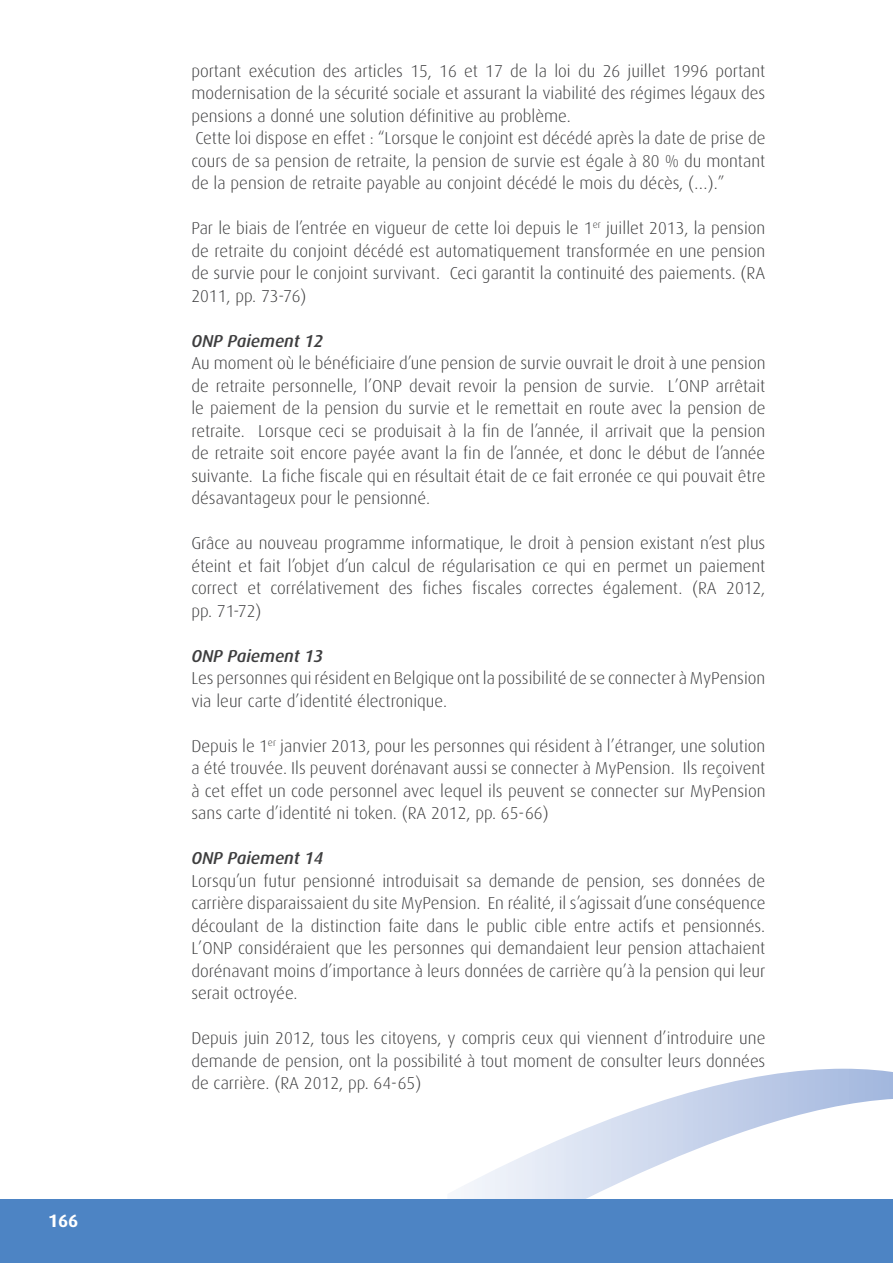
<style>
.page{position:relative;width:893px;height:1263px;background:#fff}
.page>*{position:absolute;margin:0;border:0;box-sizing:border-box;transform-origin:0 0}
.t1{font:700 18px "Dax";color:#fff}
.t2{font:300 17.25px/22.5px "Dax";color:#3e3e3f;text-align:justify}
.t3{font:italic 500 17.25px "Dax";color:#3e3e3f}
</style>
<div class="page">
<svg style="left:456px;top:1069px;width:437px;height:130px"></svg>
<div style="left:0;top:1199px;width:893px;height:64px;background:#4d84c4"></div>
<p class="t1" style="left:48px;top:1210px;width:32px">166</p>
<p class="t2" style="left:191px;top:59px;width:576px">portant exécution des articles 15, 16 et 17 de la loi du 26 juillet 1996 portant modernisation de la sécurité sociale et assurant la viabilité des régimes légaux des pensions a donné une solution définitive au problème.</p>
<p class="t2" style="left:191px;top:127px;width:576px">Cette loi dispose en effet : “Lorsque le conjoint est décédé après la date de prise de cours de sa pension de retraite, la pension de survie est égale à 80 % du montant de la pension de retraite payable au conjoint décédé le mois du décès, (…).”</p>
<p class="t2" style="left:191px;top:217px;width:576px">Par le biais de l’entrée en vigueur de cette loi depuis le 1<sup>er</sup> juillet 2013, la pension de retraite du conjoint décédé est automatiquement transformée en une pension de survie pour le conjoint survivant. Ceci garantit la continuité des paiements. (RA 2011, pp. 73-76)</p>
<p class="t3" style="left:191px;top:331px;width:133px">ONP Paiement 12</p>
<p class="t2" style="left:191px;top:352px;width:576px">Au moment où le bénéficiaire d’une pension de survie ouvrait le droit à une pension de retraite personnelle, l’ONP devait revoir la pension de survie. L’ONP arrêtait le paiement de la pension du survie et le remettait en route avec la pension de retraite. Lorsque ceci se produisait à la fin de l’année, il arrivait que la pension de retraite soit encore payée avant la fin de l’année, et donc le début de l’année suivante. La fiche fiscale qui en résultait était de ce fait erronée ce qui pouvait être désavantageux pour le pensionné.</p>
<p class="t2" style="left:191px;top:532px;width:576px">Grâce au nouveau programme informatique, le droit à pension existant n’est plus éteint et fait l’objet d’un calcul de régularisation ce qui en permet un paiement correct et corrélativement des fiches fiscales correctes également. (RA 2012,</p>
<p class="t2" style="left:191px;top:599px;width:72px">pp. 71-72)</p>
<p class="t3" style="left:191px;top:646px;width:133px">ONP Paiement 13</p>
<p class="t2" style="left:191px;top:667px;width:576px">Les personnes qui résident en Belgique ont la possibilité de se connecter à MyPension via leur carte d’identité électronique.</p>
<p class="t2" style="left:191px;top:734px;width:576px">Depuis le 1<sup>er</sup> janvier 2013, pour les personnes qui résident à l’étranger, une solution a été trouvée. Ils peuvent dorénavant aussi se connecter à MyPension. Ils reçoivent à cet effet un code personnel avec lequel ils peuvent se connecter sur MyPension sans carte d’identité ni token. (RA 2012, pp. 65-66)</p>
<p class="t3" style="left:191px;top:848px;width:133px">ONP Paiement 14</p>
<p class="t2" style="left:191px;top:869px;width:576px">Lorsqu’un futur pensionné introduisait sa demande de pension, ses données de carrière disparaissaient du site MyPension. En réalité, il s’agissait d’une conséquence découlant de la distinction faite dans le public cible entre actifs et pensionnés.<br>L’ONP considéraient que les personnes qui demandaient leur pension attachaient dorénavant moins d’importance à leurs données de carrière qu’à la pension qui leur serait octroyée.</p>
<p class="t2" style="left:191px;top:1027px;width:576px">Depuis juin 2012, tous les citoyens, y compris ceux qui viennent d’introduire une demande de pension, ont la possibilité à tout moment de consulter leurs données de carrière. (RA 2012, pp. 64-65)</p>
</div>
